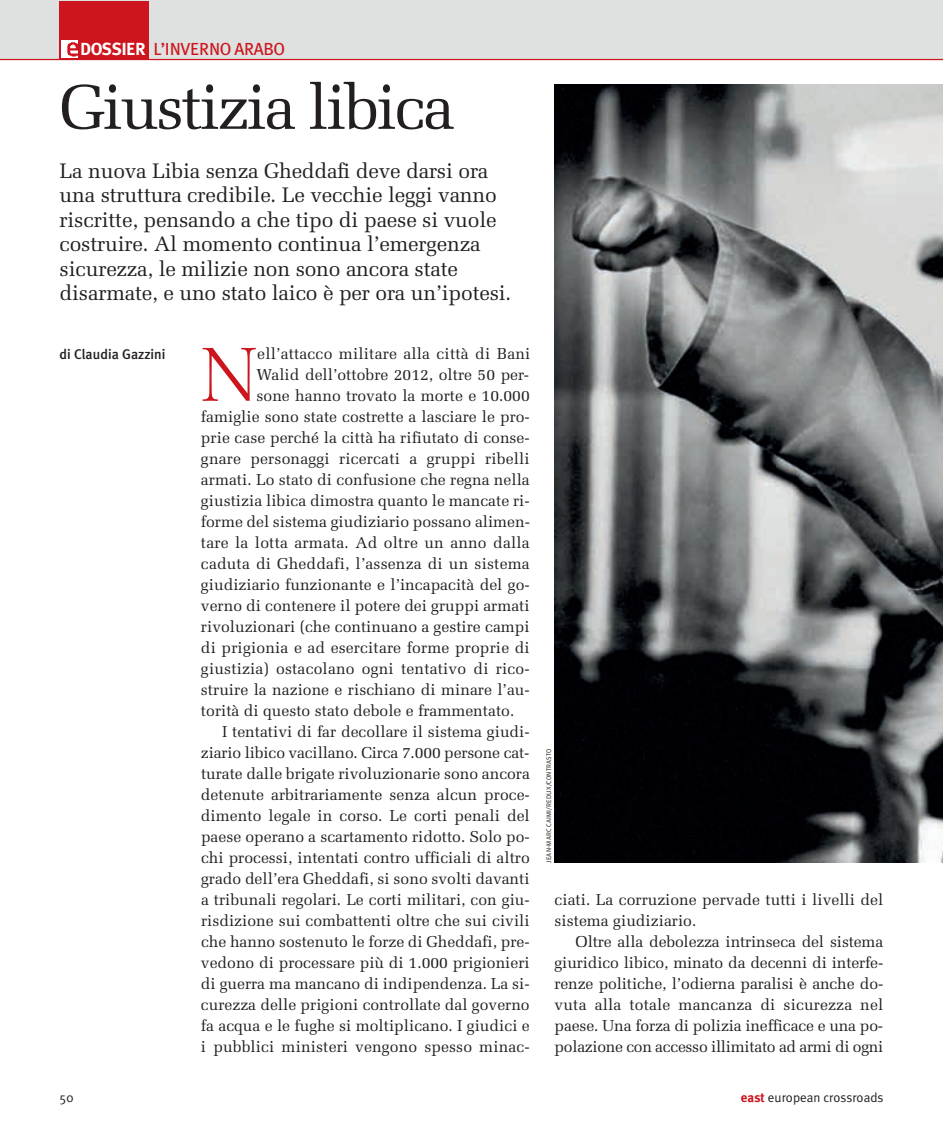
<style>
.page{position:relative;width:943px;height:1141px;background:#fff}
.page>*{position:absolute;margin:0;border:0;box-sizing:border-box;transform-origin:0 0}
.t1{font:73.33px "Marseille Serial Light Regular";color:#cd151d}
.t2{font:63px "Melior LT Std";letter-spacing:-.045em;color:#231f20}
.t3{font:21px/24.5px "Melior LT Std";letter-spacing:-.01em;color:#231f20}
.t4{font:17.5px "Meta Plus";letter-spacing:-.025em;color:#cd151d}
.t5{font:15.75px/21px "Melior LT Std";color:#231f20}
.t6{font:500 14px "Meta Plus";color:#231f20}
.t7{font:13.12px "Meta Plus Normal";color:#231f20}
.t8{font:7px "Amplitude";letter-spacing:.025em;color:#231f20}
.s1{font-weight:700;color:#fff}
.s2{font-family:"Meta Plus";font-weight:700;color:#cd151d}
</style>
<div class="page">
<div style="left:0;top:0;width:943px;height:60px;background:#dfe1e0"></div>
<hr style="left:0;top:59px;width:943px;height:1px;background:#cd151d">
<div style="left:60px;top:1px;width:89px;height:59px;background:#cd151d"></div>
<img style="left:61px;top:41px;width:17px;height:16px">
<img style="left:554px;top:84px;width:389px;height:779px">
<p class="t4" style="left:80px;top:39px;width:206px"><span class="s1">DOSSIER</span> L’INVERNO ARABO</p>
<h2 class="t2" style="left:60px;top:70px;width:396px">Giustizia libica</h2>
<p class="t3" style="left:60px;top:158px;width:453px">La nuova Libia senza Gheddafi deve darsi ora una struttura credibile. Le vecchie leggi vanno riscritte, pensando a che tipo di paese si vuole costruire. Al momento continua l’emergenza sicurezza, le milizie non sono ancora state disarmate, e uno stato laico è per ora un’ipotesi.</p>
<p class="t6" style="left:60px;top:346px;width:107px">di Claudia Gazzini</p>
<h1 class="t1" style="left:201px;top:332px;width:58px">N</h1>
<p class="t5" style="left:257px;top:343px;width:275px">ell’attacco militare alla città di Bani</p>
<p class="t5" style="left:256px;top:364px;width:274px">Walid dell’ottobre 2012, oltre 50 per-</p>
<p class="t5" style="left:256px;top:385px;width:275px">sone hanno trovato la morte e 10.000</p>
<p class="t5" style="left:201px;top:406px;width:330px">famiglie sono state costrette a lasciare le pro-</p>
<p class="t5" style="left:201px;top:427px;width:330px">prie case perché la città ha rifiutato di conse-</p>
<p class="t5" style="left:201px;top:448px;width:330px">gnare personaggi ricercati a gruppi ribelli</p>
<p class="t5" style="left:201px;top:469px;width:330px">armati. Lo stato di confusione che regna nella</p>
<p class="t5" style="left:201px;top:490px;width:330px">giustizia libica dimostra quanto le mancate ri-</p>
<p class="t5" style="left:201px;top:511px;width:330px">forme del sistema giudiziario possano alimen-</p>
<p class="t5" style="left:201px;top:532px;width:330px">tare la lotta armata. Ad oltre un anno dalla</p>
<p class="t5" style="left:201px;top:553px;width:330px">caduta di Gheddafi, l’assenza di un sistema</p>
<p class="t5" style="left:201px;top:574px;width:330px">giudiziario funzionante e l’incapacità del go-</p>
<p class="t5" style="left:201px;top:595px;width:330px">verno di contenere il potere dei gruppi armati</p>
<p class="t5" style="left:201px;top:616px;width:330px">rivoluzionari (che continuano a gestire campi</p>
<p class="t5" style="left:201px;top:637px;width:330px">di prigionia e ad esercitare forme proprie di</p>
<p class="t5" style="left:201px;top:658px;width:330px">giustizia) ostacolano ogni tentativo di rico-</p>
<p class="t5" style="left:201px;top:679px;width:330px">struire la nazione e rischiano di minare l’au-</p>
<p class="t5" style="left:201px;top:700px;width:315px">torità di questo stato debole e frammentato.</p>
<p class="t5" style="left:222px;top:721px;width:309px">I tentativi di far decollare il sistema giudi-</p>
<p class="t5" style="left:201px;top:742px;width:330px">ziario libico vacillano. Circa 7.000 persone cat-</p>
<p class="t5" style="left:201px;top:763px;width:330px">turate dalle brigate rivoluzionarie sono ancora</p>
<p class="t5" style="left:201px;top:784px;width:330px">detenute arbitrariamente senza alcun proce-</p>
<p class="t5" style="left:201px;top:805px;width:330px">dimento legale in corso. Le corti penali del</p>
<p class="t5" style="left:201px;top:826px;width:330px">paese operano a scartamento ridotto. Solo po-</p>
<p class="t5" style="left:201px;top:847px;width:330px">chi processi, intentati contro ufficiali di altro</p>
<p class="t5" style="left:201px;top:868px;width:330px">grado dell’era Gheddafi, si sono svolti davanti</p>
<p class="t5" style="left:201px;top:889px;width:330px">a tribunali regolari. Le corti militari, con giu-</p>
<p class="t5" style="left:201px;top:910px;width:330px">risdizione sui combattenti oltre che sui civili</p>
<p class="t5" style="left:201px;top:931px;width:330px">che hanno sostenuto le forze di Gheddafi, pre-</p>
<p class="t5" style="left:201px;top:952px;width:330px">vedono di processare più di 1.000 prigionieri</p>
<p class="t5" style="left:201px;top:973px;width:330px">di guerra ma mancano di indipendenza. La si-</p>
<p class="t5" style="left:201px;top:994px;width:330px">curezza delle prigioni controllate dal governo</p>
<p class="t5" style="left:201px;top:1015px;width:330px">fa acqua e le fughe si moltiplicano. I giudici e</p>
<p class="t5" style="left:201px;top:1036px;width:330px">i pubblici ministeri vengono spesso minac-</p>
<p class="t8" style="left:544px;top:863px;width:116px;rotate:-90deg">JEAN-MARC CAIMI/REDUX/CONTRASTO</p>
<p class="t5" style="left:554px;top:889px;width:330px">ciati. La corruzione pervade tutti i livelli del sistema giudiziario.</p>
<p class="t5" style="left:554px;top:931px;width:330px;text-align:justify;text-indent:21px">Oltre alla debolezza intrinseca del sistema giuridico libico, minato da decenni di interfe&shy;renze politiche, l’odierna paralisi è anche do&shy;vuta alla totale mancanza di sicurezza nel paese. Una forza di polizia inefficace e una po&shy;polazione con accesso illimitato ad armi di ogni</p>
<p class="t7" style="left:60px;top:1089px;width:16px">50</p>
<p class="t7" style="left:741px;top:1089px;width:144px"><span class="s2">east</span> european crossroads</p>
</div>
